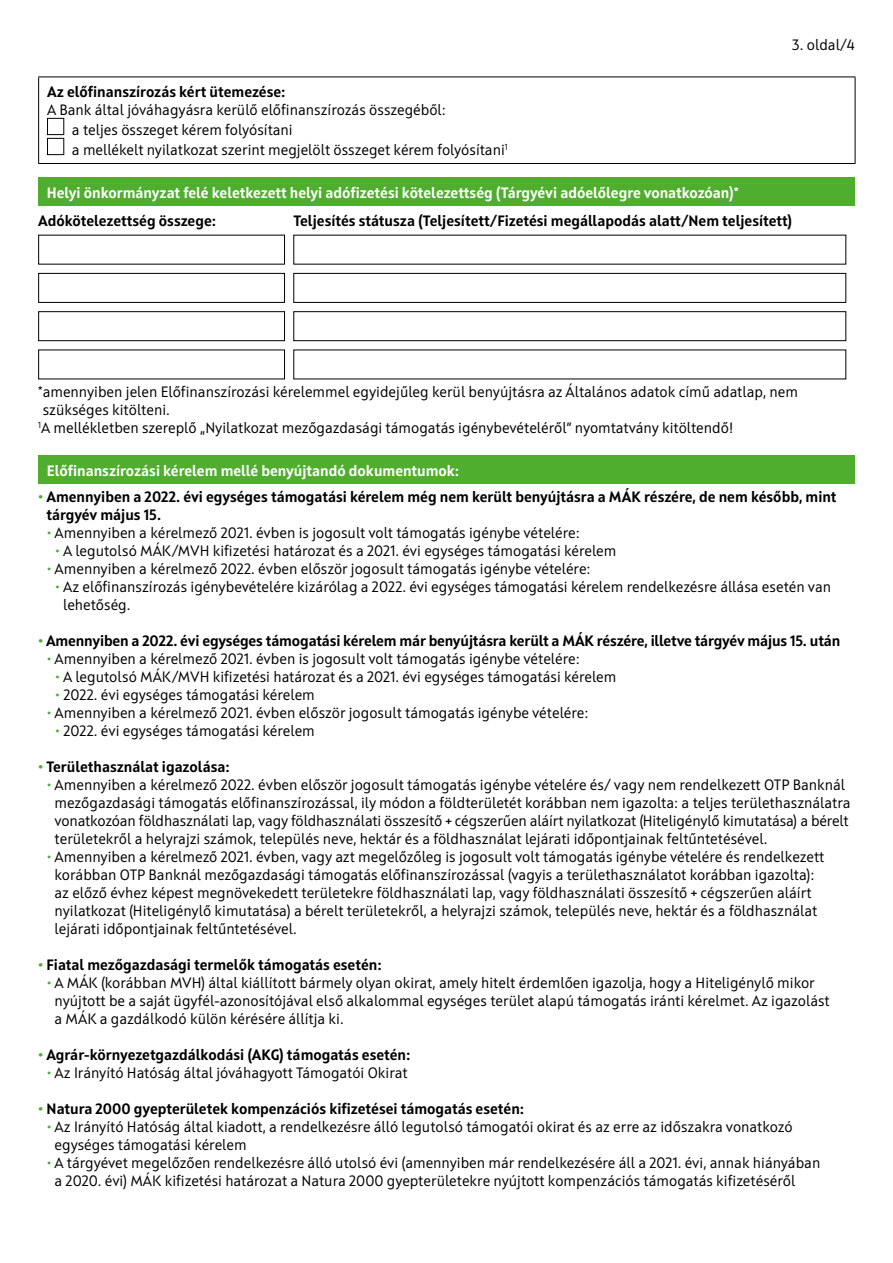
<style>
.page{position:relative;width:893px;height:1263px;background:#fff}
.page>*{position:absolute;margin:0;border:0;box-sizing:border-box;transform-origin:0 0}
.Normál{font:15px/18px "Squad";color:#000}
.Normál-2{font:700 15px/18px "Squad";color:#000}
.Normál-3{font:700 15px "Squad";color:#fff}
.s1{color:#50ae2f}
</style>
<div class="page">
<hr style="left:38px;top:77px;width:817px;height:1px;background:#000">
<hr style="left:38px;top:77px;width:1px;height:86px;background:#000">
<hr style="left:855px;top:77px;width:1px;height:86px;background:#000">
<hr style="left:38px;top:163px;width:817px;height:1px;background:#000">
<div style="left:47px;top:118px;width:17px;height:17px;border:1px solid #000"></div>
<div style="left:47px;top:138px;width:17px;height:17px;border:1px solid #000"></div>
<div style="left:38px;top:178px;width:817px;height:28px;background:#50ae2f"></div>
<div style="left:38px;top:273px;width:247px;height:30px;border:1px solid #000"></div>
<div style="left:293px;top:273px;width:553px;height:30px;border:1px solid #000"></div>
<div style="left:38px;top:311px;width:247px;height:30px;border:1px solid #000"></div>
<div style="left:293px;top:311px;width:553px;height:30px;border:1px solid #000"></div>
<div style="left:38px;top:456px;width:817px;height:28px;background:#50ae2f"></div>
<p class="Normál" style="left:792px;top:36px;width:64px">3. oldal/4</p>
<p class="Normál-2" style="left:47px;top:83px;width:240px">Az előfinanszírozás kért ütemezése:</p>
<p class="Normál" style="left:47px;top:101px;width:400px">A Bank által jóváhagyásra kerülő előfinanszírozás összegéből:</p>
<p class="Normál" style="left:72px;top:121px;width:222px">a teljes összeget kérem folyósítani</p>
<p class="Normál" style="left:72px;top:141px;width:437px">a mellékelt nyilatkozat szerint megjelölt összeget kérem folyósítani<sup>1</sup></p>
<p class="Normál-3" style="left:47px;top:183px;width:694px">Helyi önkormányzat felé keletkezett helyi adófizetési kötelezettség (Tárgyévi adóelőlegre vonatkozóan)*</p>
<p class="Normál-2" style="left:38px;top:212px;width:179px">Adókötelezettség összege:</p>
<p class="Normál-2" style="left:293px;top:212px;width:500px">Teljesítés státusza (Teljesített/Fizetési megállapodás alatt/Nem teljesített)</p>
<p class="Normál" style="left:38px;top:383px;width:761px">*amennyiben jelen Előfinanszírozási kérelemmel egyidejűleg kerül benyújtásra az Általános adatok című adatlap, nem szükséges kitölteni.</p>
<p class="Normál" style="left:38px;top:419px;width:696px"><sup>1</sup>A mellékletben szereplő „Nyilatkozat mezőgazdasági támogatás igénybevételéről” nyomtatvány kitöltendő!</p>
<p class="Normál-3" style="left:47px;top:461px;width:414px">Előfinanszírozási kérelem mellé benyújtandó dokumentumok:</p>
<p class="Normál-2" style="left:46px;top:488px;width:792px;text-indent:-8px"><span class="s1">•</span> Amennyiben a 2022. évi egységes támogatási kérelem még nem került benyújtásra a MÁK részére, de nem később, mint tárgyév május 15.</p>
<p class="Normál" style="left:47px;top:524px;width:535px"><span class="s1">•</span> Amennyiben a kérelmező 2021. évben is jogosult volt támogatás igénybe vételére:</p>
<p class="Normál" style="left:55px;top:542px;width:563px"><span class="s1">•</span> A legutolsó MÁK/MVH kifizetési határozat és a 2021. évi egységes támogatási kérelem</p>
<p class="Normál" style="left:47px;top:560px;width:545px"><span class="s1">•</span> Amennyiben a kérelmező 2022. évben először jogosult támogatás igénybe vételére:</p>
<p class="Normál" style="left:63px;top:578px;width:770px;text-indent:-8px"><span class="s1">•</span> Az előfinanszírozás igénybevételére kizárólag a 2022. évi egységes támogatási kérelem rendelkezésre állása esetén van lehetőség.</p>
<p class="Normál-2" style="left:38px;top:632px;width:803px"><span class="s1">•</span> Amennyiben a 2022. évi egységes támogatási kérelem már benyújtásra került a MÁK részére, illetve tárgyév május 15. után</p>
<p class="Normál" style="left:47px;top:650px;width:535px"><span class="s1">•</span> Amennyiben a kérelmező 2021. évben is jogosult volt támogatás igénybe vételére:</p>
<p class="Normál" style="left:55px;top:668px;width:563px"><span class="s1">•</span> A legutolsó MÁK/MVH kifizetési határozat és a 2021. évi egységes támogatási kérelem</p>
<p class="Normál" style="left:55px;top:686px;width:261px"><span class="s1">•</span> 2022. évi egységes támogatási kérelem</p>
<p class="Normál" style="left:47px;top:704px;width:543px"><span class="s1">•</span> Amennyiben a kérelmező 2021. évben először jogosult támogatás igénybe vételére:</p>
<p class="Normál" style="left:55px;top:722px;width:261px"><span class="s1">•</span> 2022. évi egységes támogatási kérelem</p>
<p class="Normál-2" style="left:38px;top:758px;width:193px"><span class="s1">•</span> Területhasználat igazolása:</p>
<p class="Normál" style="left:55px;top:776px;width:797px;text-indent:-8px"><span class="s1">•</span> Amennyiben a kérelmező 2022. évben először jogosult támogatás igénybe vételére és/ vagy nem rendelkezett OTP Banknál mezőgazdasági támogatás előfinanszírozással, ily módon a földterületét korábban nem igazolta: a teljes területhasználatra vonatkozóan földhasználati lap, vagy földhasználati összesítő + cégszerűen aláírt nyilatkozat (Hiteligénylő kimutatása) a bérelt területekről a helyrajzi számok, település neve, hektár és a földhasználat lejárati időpontjainak feltűntetésével.</p>
<p class="Normál" style="left:55px;top:848px;width:771px;text-indent:-8px"><span class="s1">•</span> Amennyiben a kérelmező 2021. évben, vagy azt megelőzőleg is jogosult volt támogatás igénybe vételére és rendelkezett korábban OTP Banknál mezőgazdasági támogatás előfinanszírozással (vagyis a területhasználatot korábban igazolta): az előző évhez képest megnövekedett területekre földhasználati lap, vagy földhasználati összesítő + cégszerűen aláírt nyilatkozat (Hiteligénylő kimutatása) a bérelt területekről, a helyrajzi számok, település neve, hektár és a földhasználat lejárati időpontjainak feltűntetésével.</p>
<p class="Normál-2" style="left:38px;top:956px;width:345px"><span class="s1">•</span> Fiatal mezőgazdasági termelők támogatás esetén:</p>
<p class="Normál" style="left:55px;top:974px;width:777px;text-indent:-8px"><span class="s1">•</span> A MÁK (korábban MVH) által kiállított bármely olyan okirat, amely hitelt érdemlően igazolja, hogy a Hiteligénylő mikor nyújtott be a saját ügyfél-azonosítójával első alkalommal egységes terület alapú támogatás iránti kérelmet. Az igazolást a MÁK a gazdálkodó külön kérésére állítja ki.</p>
<p class="Normál-2" style="left:38px;top:1046px;width:374px"><span class="s1">•</span> Agrár-környezetgazdálkodási (AKG) támogatás esetén:</p>
<p class="Normál" style="left:47px;top:1064px;width:362px"><span class="s1">•</span> Az Irányító Hatóság által jóváhagyott Támogatói Okirat</p>
<p class="Normál-2" style="left:38px;top:1100px;width:488px"><span class="s1">•</span> Natura 2000 gyepterületek kompenzációs kifizetései támogatás esetén:</p>
<p class="Normál" style="left:55px;top:1118px;width:739px;text-indent:-8px"><span class="s1">•</span> Az Irányító Hatóság által kiadott, a rendelkezésre álló legutolsó támogatói okirat és az erre az időszakra vonatkozó egységes támogatási kérelem</p>
<p class="Normál" style="left:55px;top:1154px;width:767px;text-indent:-8px"><span class="s1">•</span> A tárgyévet megelőzően rendelkezésre álló utolsó évi (amennyiben már rendelkezésére áll a 2021. évi, annak hiányában a 2020. évi) MÁK kifizetési határozat a Natura 2000 gyepterületekre nyújtott kompenzációs támogatás kifizetéséről</p>
</div>
